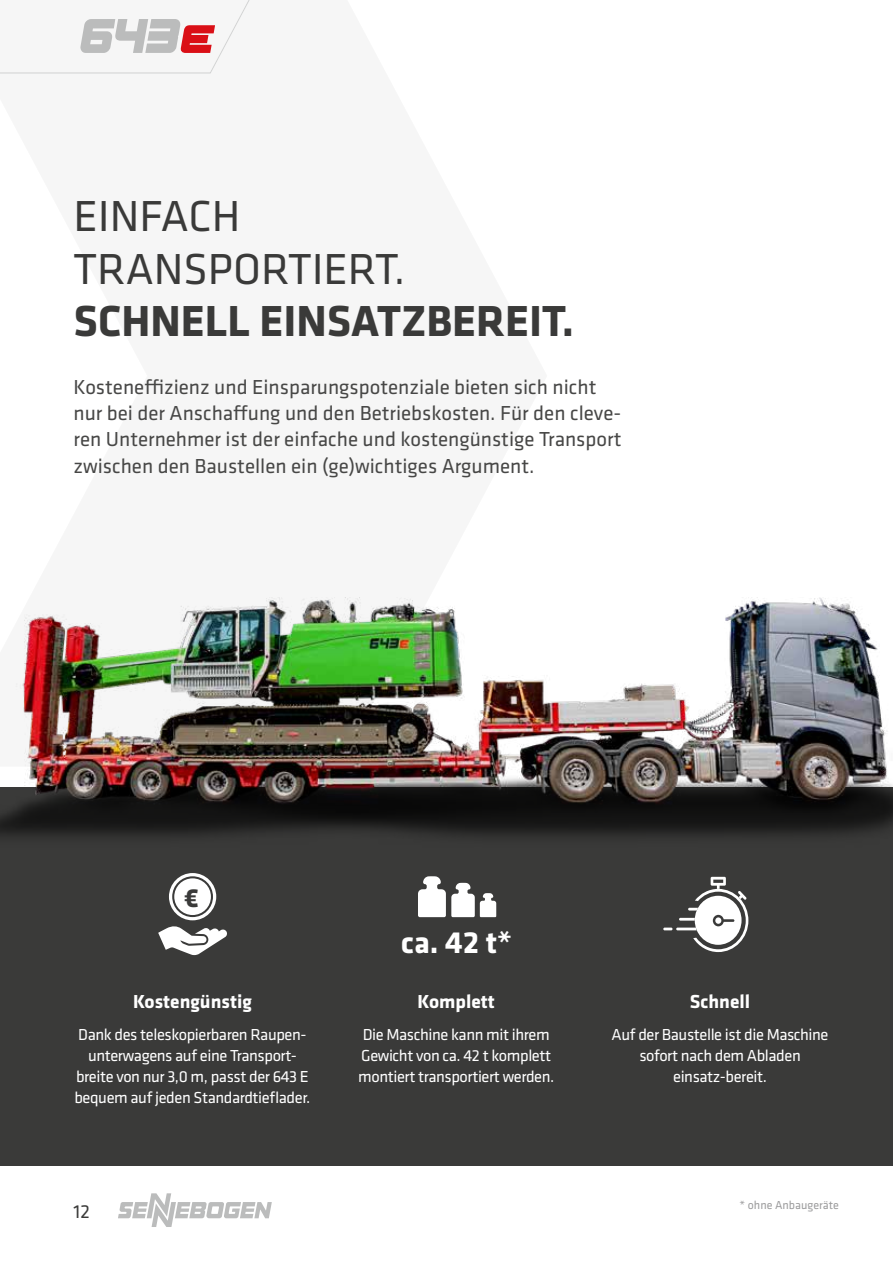
<style>
.page{position:relative;width:893px;height:1263px;background:#fff}
.page>*{position:absolute;margin:0;border:0;box-sizing:border-box;transform-origin:0 0}
.t1{font:45px/52.5px "Klavika Basic";color:#3a3a39}
.t2{font:700 45px "Klavika Basic";color:#3a3a39}
.t3{font:700 31.65px "Klavika Basic";color:#fff}
.t4{font:700 27px "Klavika Basic";color:#3a3a39}
.t5{font:21px/26.2px "Klavika Basic";color:#474746}
.t6{font:700 19.5px "Klavika Basic";color:#fff}
.t7{font:19.5px "Klavika Basic";color:#3a3a39}
.t8{font:16.5px/21px "Klavika Basic";letter-spacing:-.025em;color:#fff;text-align:center}
.t9{font:12px "Klavika Basic";color:#9c9c9d}
</style>
<div class="page">
<svg style="left:118px;top:1193px;width:154px;height:34px"></svg>
<div style="left:0;top:788px;width:893px;height:378px;background:#3a3a39"></div>
<svg style="left:158px;top:926px;width:69px;height:29px"></svg>
<div style="left:169px;top:873px;width:47px;height:47px;background:#fff;border-radius:50%"></div>
<div style="left:172px;top:876px;width:41px;height:41px;border:2px solid #3a3a39;border-radius:50%"></div>
<svg style="left:418px;top:880px;width:78px;height:37px"></svg>
<svg style="left:663px;top:880px;width:85px;height:72px"></svg>
<svg style="left:0;top:0;width:250px;height:74px"></svg>
<img style="left:0;top:597px;width:893px;height:283px">
<h1 class="t1" style="left:74px;top:188px;width:333px">EINFACH<br>TRANSPORTIERT.</h1>
<h1 class="t2" style="left:74px;top:289px;width:502px">SCHNELL EINSATZBEREIT.</h1>
<p class="t5" style="left:74px;top:373px;width:549px">Kosteneffizienz und Einsparungspotenziale bieten sich nicht nur bei der Anschaffung und den Betriebskosten. Für den cleve&shy;ren Unternehmer ist der einfache und kostengünstige Transport zwischen den Baustellen ein (ge)wichtiges Argument.</p>
<h3 class="t4" style="left:184px;top:878px;width:16px">€</h3>
<p class="t6" style="left:133px;top:987px;width:120px">Kostengünstig</p>
<p class="t8" style="left:74px;top:1023px;width:237px">Dank des teleskopierbaren Raupen&shy;unterwagens auf eine Transport&shy;breite von nur 3,0 m, passt der 643 E bequem auf jeden Standardtieflader.</p>
<p class="t7" style="left:74px;top:1199px;width:18px">12</p>
<h2 class="t3" style="left:401px;top:919px;width:112px">ca. 42 t*</h2>
<p class="t6" style="left:418px;top:987px;width:79px">Komplett</p>
<p class="t8" style="left:358px;top:1023px;width:198px;text-align:left">Die Maschine kann mit ihrem<br>Gewicht von ca. 42 t komplett montiert transportiert werden.</p>
<p class="t6" style="left:690px;top:987px;width:62px">Schnell</p>
<p class="t8" style="left:612px;top:1023px;width:218px">Auf der Baustelle ist die Maschine sofort nach dem Abladen einsatz-bereit.</p>
<p class="t9" style="left:740px;top:1197px;width:101px">* ohne Anbaugeräte</p>
</div>
